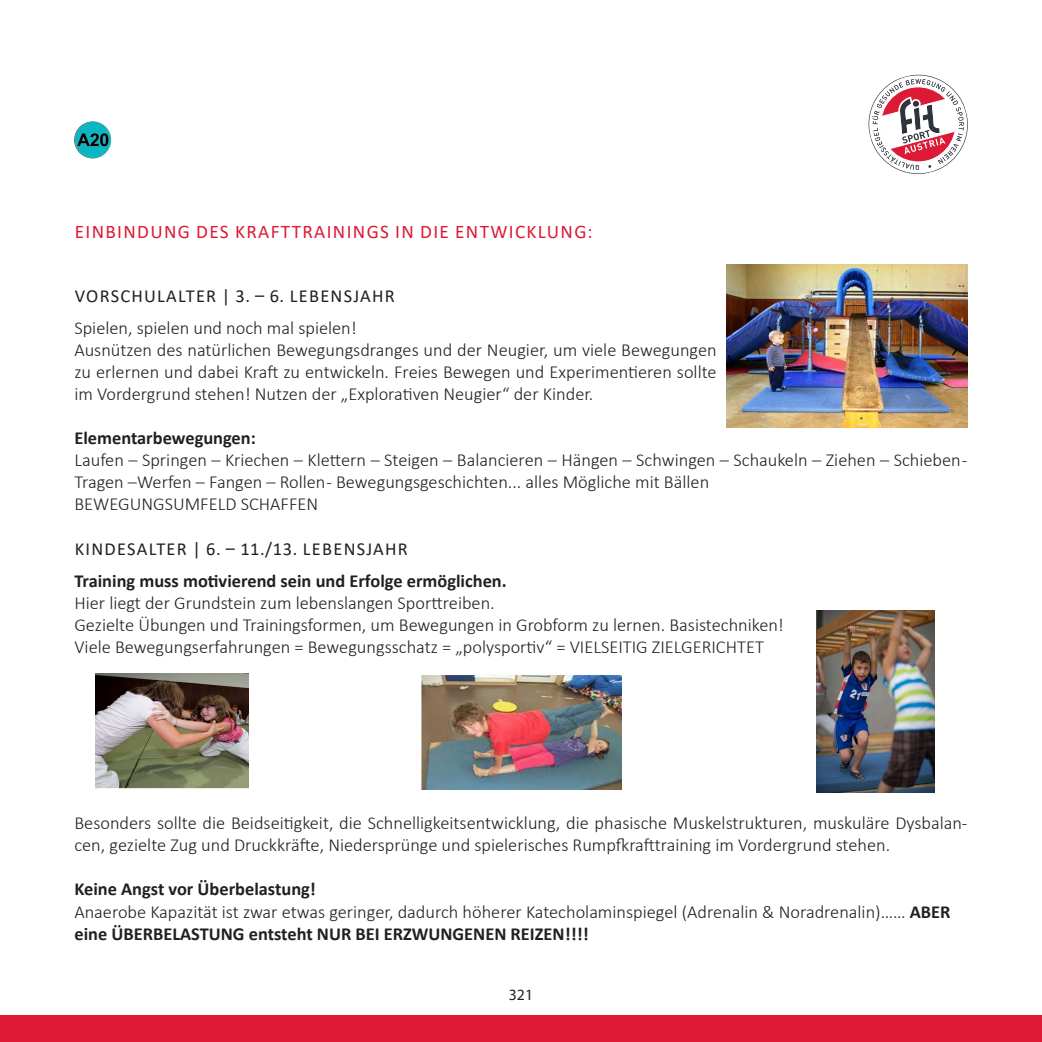
<style>
.page{position:relative;width:1042px;height:1042px;background:#fff}
.page>*{position:absolute;margin:0;border:0;box-sizing:border-box;transform-origin:0 0}
.t1{font:19.25px "Calibri";letter-spacing:.07em;color:#dc1a36}
.t2{font:300 18.38px/22.1px "Calibri";color:#231f20}
.t3{font:700 18.38px "Calibri";color:#231f20}
.t4{font:18.38px "Calibri";letter-spacing:.07em;color:#231f20}
.t5{font:15.75px "Myriad Pro";color:#231f20}
.s1{font-weight:700}
</style>
<div class="page">
<img style="left:817px;top:610px;width:118px;height:182px">
<img style="left:95px;top:673px;width:154px;height:116px">
<img style="left:421px;top:674px;width:201px;height:116px">
<img style="left:726px;top:265px;width:241px;height:162px">
<div style="left:0;top:1015px;width:1042px;height:27px;background:#dc1a36"></div>
<img style="left:74px;top:121px;width:37px;height:37px;border-radius:18px">
<svg style="left:868px;top:74px;width:100px;height:100px"></svg>
<p class="t1" style="left:75px;top:218px;width:519px">EINBINDUNG DES KRAFTTRAININGS IN DIE ENTWICKLUNG:</p>
<p class="t4" style="left:75px;top:283px;width:321px">VORSCHULALTER | 3. – 6. LEBENSJAHR</p>
<p class="t2" style="left:74px;top:317px;width:644px">Spielen, spielen und noch mal spielen!<br>Ausnützen des natürlichen Bewegungsdranges und der Neugier, um viele Bewegungen zu erlernen und dabei Kraft zu entwickeln. Freies Bewegen und Experimentieren sollte im Vordergrund stehen! Nutzen der „Explorativen Neugier“ der Kinder.</p>
<p class="t3" style="left:74px;top:425px;width:183px">Elementarbewegungen:</p>
<p class="t2" style="left:74px;top:449px;width:894px">Laufen – Springen – Kriechen – Klettern – Steigen – Balancieren – Hängen – Schwingen – Schaukeln – Ziehen – Schieben -<br>Tragen –Werfen – Fangen – Rollen - Bewegungsgeschichten... alles Mögliche mit Bällen<br>BEWEGUNGSUMFELD SCHAFFEN</p>
<p class="t4" style="left:75px;top:536px;width:334px">KINDESALTER | 6. – 11./13. LEBENSJAHR</p>
<p class="t3" style="left:74px;top:567px;width:434px">Training muss motivierend sein und Erfolge ermöglichen.</p>
<p class="t2" style="left:74px;top:591px;width:711px">Hier liegt der Grundstein zum lebenslangen Sporttreiben.<br>Gezielte Übungen und Trainingsformen, um Bewegungen in Grobform zu lernen. Basistechniken!<br>Viele Bewegungserfahrungen = Bewegungsschatz = „polysportiv“ = VIELSEITIG ZIELGERICHTET</p>
<p class="t2" style="left:74px;top:812px;width:894px">Besonders sollte die Beidseitigkeit, die Schnelligkeitsentwicklung, die phasische Muskelstrukturen, muskuläre Dysbalan&shy;cen, gezielte Zug und Druckkräfte, Niedersprünge und spielerisches Rumpfkrafttraining im Vordergrund stehen.</p>
<p class="t2" style="left:74px;top:878px;width:877px"><span class="s1">Keine Angst vor Überbelastung!<br></span>Anaerobe Kapazität ist zwar etwas geringer, dadurch höherer Katecholaminspiegel (Adrenalin &amp; Noradrenalin)…… <span class="s1">ABER eine ÜBERBELASTUNG entsteht NUR BEI ERZWUNGENEN REIZEN!!!!</span></p>
<p class="t5" style="left:509px;top:985px;width:26px">321</p>
</div>
